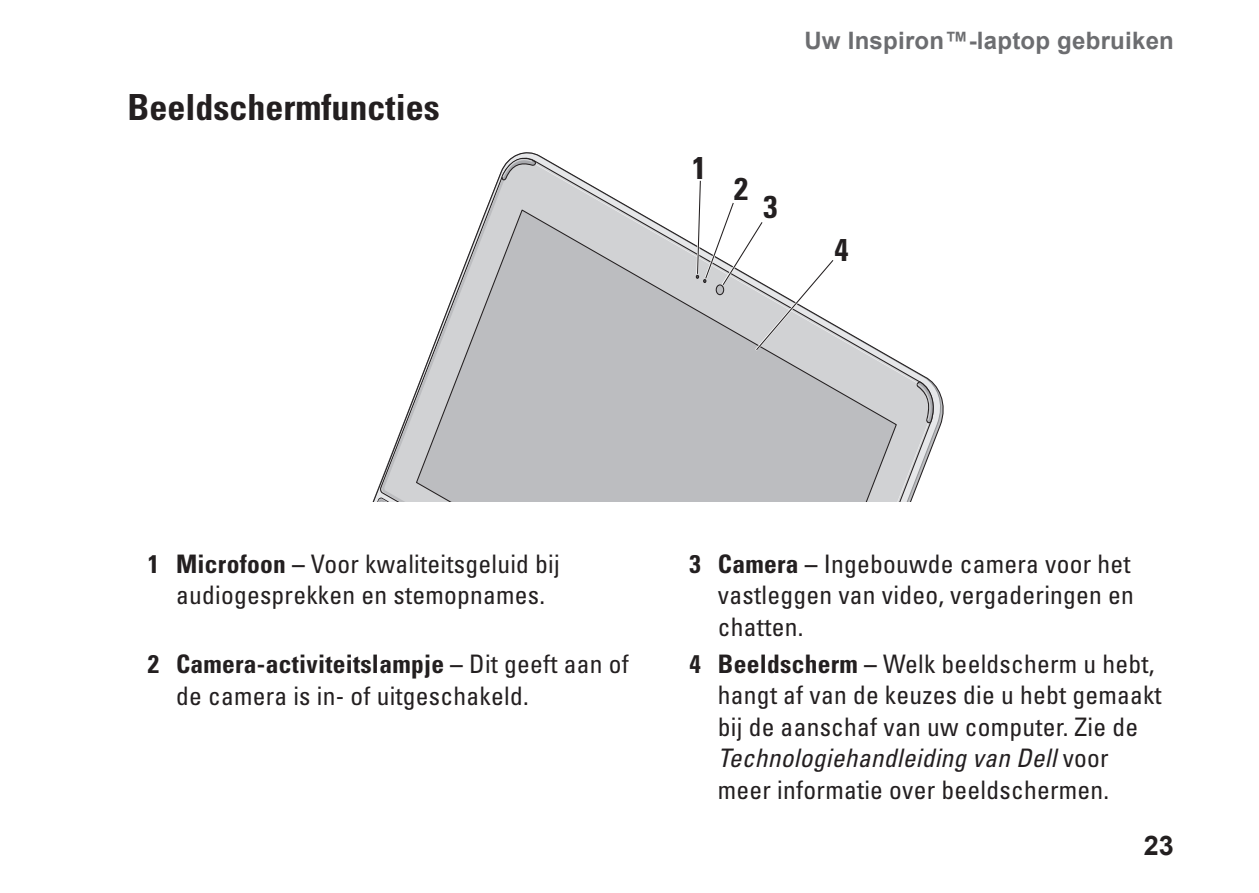
<style>
.page{position:relative;width:1259px;height:893px;background:#fff}
.page>*{position:absolute;margin:0;border:0;box-sizing:border-box;transform-origin:0 0}
.t1{font:700 condensed 36px "Univers";color:#231f20}
.t2{font:700 condensed 31.5px "Univers";color:#231f20}
.t3{font:700 27px "Arial";color:#231f20}
.t4{font:condensed 25.5px/31.5px "Univers";letter-spacing:.01em;color:#231f20}
.t5{font:700 24px "Arial";letter-spacing:.01em;color:#6c6d70}
.s1{font-weight:700}
.s2{font-style:italic}
</style>
<div class="page">
<svg style="left:374px;top:501px;width:16px;height:1px"></svg>
<svg style="left:373px;top:152px;width:571px;height:349px"></svg>
<svg style="left:695px;top:178px;width:141px;height:175px"></svg>
<h1 class="t1" style="left:128px;top:85px;width:313px">Beeldschermfuncties</h1>
<p class="t5" style="left:804px;top:25px;width:371px">Uw Inspiron™-laptop gebruiken</p>
<p class="t2" style="left:692px;top:149px;width:15px">1</p>
<p class="t2" style="left:734px;top:170px;width:15px">2</p>
<p class="t2" style="left:763px;top:188px;width:15px">3</p>
<p class="t2" style="left:834px;top:230px;width:15px">4</p>
<p class="t4" style="left:148px;top:547px;width:413px;text-align:center"><span class="s1">1 Microfoon –</span> Voor kwaliteitsgeluid bij audiogesprekken en stemopnames.</p>
<p class="t4" style="left:718px;top:547px;width:417px;text-indent:-28px"><span class="s1">3 Camera –</span> Ingebouwde camera voor het vastleggen van video, vergaderingen en chatten.</p>
<p class="t4" style="left:176px;top:648px;width:454px;text-indent:-28px"><span class="s1">2 Camera-activiteitslampje –</span> Dit geeft aan of de camera is in- of uitgeschakeld.</p>
<p class="t4" style="left:718px;top:648px;width:445px;text-indent:-28px"><span class="s1">4 Beeldscherm –</span> Welk beeldscherm u hebt, hangt af van de keuzes die u hebt gemaakt bij de aanschaf van uw computer. Zie de <span class="s2">Technologiehandleiding van Dell</span> voor meer informatie over beeldschermen.</p>
<p class="t3" style="left:1144px;top:827px;width:32px">23</p>
</div>
